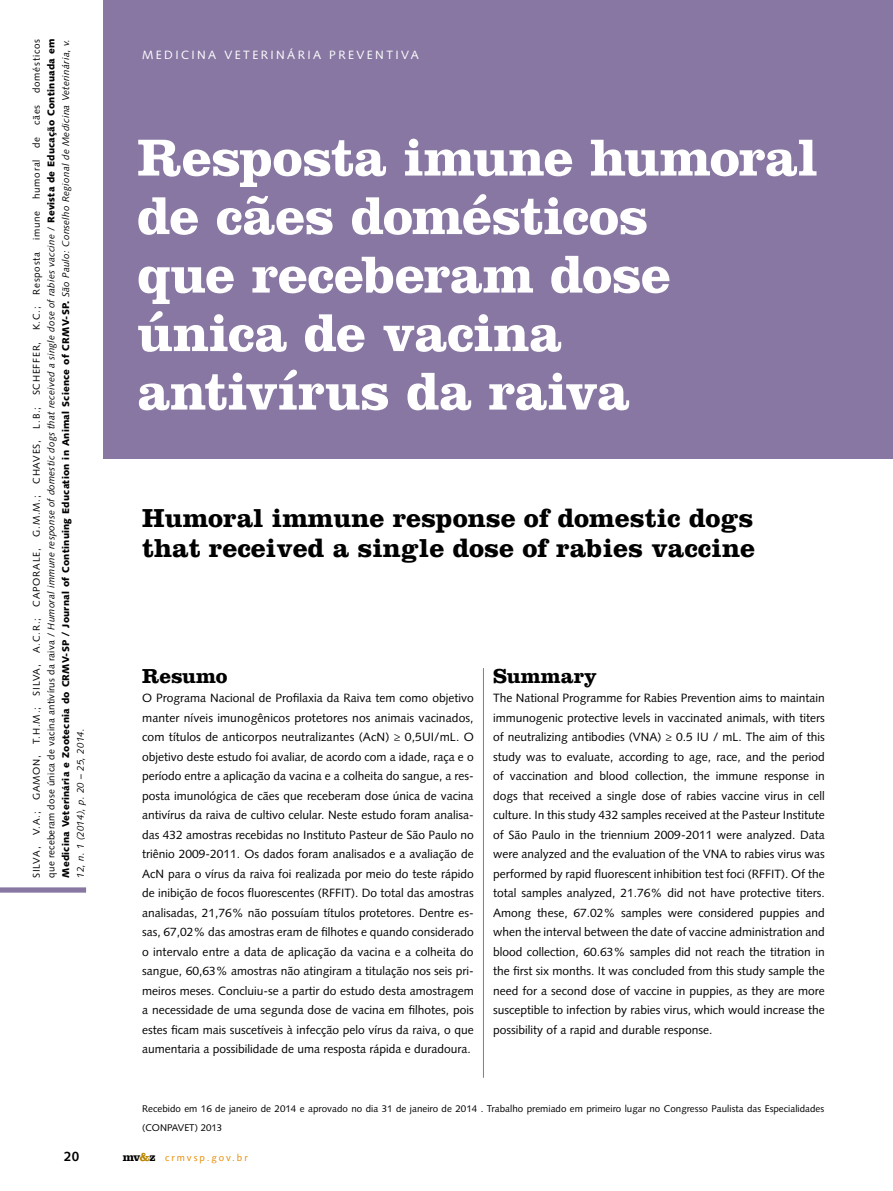
<style>
.page{position:relative;width:893px;height:1191px;background:#fff}
.page>*{position:absolute;margin:0;border:0;box-sizing:border-box;transform-origin:0 0}
.t1{font:700 54px/58.5px "Clarendon LT Std";letter-spacing:-.015em;color:#fff}
.t2{font:700 27px/29.2px "Clarendon";color:#000}
.t3{font:700 21px "Clarendon LT Std";color:#000}
.t4{font:700 13.5px "Syntax LT Std";color:#000}
.t5{font:12px/19.5px "Syntax LT Std";color:#000;text-align:justify}
.t6{font:12px "Syntax LT Std";color:#fff}
.t7{font:9.75px/14.7px "Syntax LT Std";color:#000;text-align:justify}
.t8{font:9.75px "Syntax LT Std";letter-spacing:.2em;color:#e78c00}
.s1{font-style:italic}
.s2{font-weight:900}
.s3{font-family:"Clarendon LT Std";font-weight:700;font-size:12px;color:#000}
.s4{font-family:"Clarendon LT Std";font-weight:700;font-size:12px;color:#b98600}
</style>
<div class="page">
<div style="left:103px;top:0;width:790px;height:458px;background:#8777a2"></div>
<div style="left:0;top:887px;width:86px;height:5px;background:#8777a2"></div>
<hr style="left:483px;top:668px;width:1px;height:409px;background:#8777a2">
<p class="t7" style="left:29px;top:878px;width:840px;rotate:-90deg">Silva, V.A.; Gamon, T.H.M.; Silva, A.C.R.; Caporale, G.M.M.; Chaves, L.B.; Scheffer, K.C.; Resposta imune humoral de cães domésticos que receberam dose única de vacina antivírus da raiva / <span class="s1">Humoral immune response of domestic dogs that received a single dose of rabies vaccine</span> / <span class="s2">Revista de Educação Continuada em Medicina Veterinária e Zootecnia do CRMV-SP / Journal of Continuing Education in Animal Science of CRMV-SP.</span> <span class="s1">São Paulo: Conselho Regional de Medicina Veterinária, v.<br>12, n. 1 (2014), p. 20 – 25, 2014.</span></p>
<p class="t6" style="left:142px;top:47px;width:24px">Medicina</p>
<p class="t6" style="left:224px;top:47px;width:20px">Veterinária</p>
<p class="t6" style="left:329px;top:47px;width:19px">Preventiva</p>
<h1 class="t1" style="left:137px;top:128px;width:682px">Resposta imune humoral de cães domésticos<br>que receberam dose única de vacina antivírus da raiva</h1>
<h2 class="t2" style="left:142px;top:503px;width:614px">Humoral immune response of domestic dogs that received a single dose of rabies vaccine</h2>
<h3 class="t3" style="left:142px;top:663px;width:87px">Resumo</h3>
<p class="t5" style="left:142px;top:688px;width:333px">O Programa Nacional de Profilaxia da Raiva tem como objetivo manter níveis imunogênicos protetores nos animais vacinados, com títulos de anticorpos neutralizantes (AcN) ≥ 0,5UI/mL. O objetivo deste estudo foi avaliar, de acordo com a idade, raça e o período entre a aplicação da vacina e a colheita do sangue, a res&shy;posta imunológica de cães que receberam dose única de vacina antivírus da raiva de cultivo celular. Neste estudo foram analisa&shy;das 432 amostras recebidas no Instituto Pasteur de São Paulo no triênio 2009-2011. Os dados foram analisados e a avaliação de AcN para o vírus da raiva foi realizada por meio do teste rápido de inibição de focos fluorescentes (RFFIT). Do total das amostras analisadas, 21,76% não possuíam títulos protetores. Dentre es&shy;sas, 67,02% das amostras eram de filhotes e quando considerado o intervalo entre a data de aplicação da vacina e a colheita do sangue, 60,63% amostras não atingiram a titulação nos seis pri&shy;meiros meses. Concluiu-se a partir do estudo desta amostragem a necessidade de uma segunda dose de vacina em filhotes, pois estes ficam mais suscetíveis à infecção pelo vírus da raiva, o que aumentaria a possibilidade de uma resposta rápida e duradoura.</p>
<h3 class="t3" style="left:493px;top:663px;width:105px">Summary</h3>
<p class="t5" style="left:493px;top:688px;width:333px">The National Programme for Rabies Prevention aims to maintain immunogenic protective levels in vaccinated animals, with titers of neutralizing antibodies (VNA) ≥ 0.5 IU / mL. The aim of this study was to evaluate, according to age, race, and the period of vaccination and blood collection, the immune response in dogs that received a single dose of rabies vaccine virus in cell culture. In this study 432 samples received at the Pasteur Institute of São Paulo in the triennium 2009-2011 were analyzed. Data were analyzed and the evaluation of the VNA to rabies virus was performed by rapid fluorescent inhibition test foci (RFFIT). Of the total samples analyzed, 21.76% did not have protective titers.<br>Among these, 67.02% samples were considered puppies and when the interval between the date of vaccine administration and blood collection, 60.63% samples did not reach the titration in the first six months. It was concluded from this study sample the need for a second dose of vaccine in puppies, as they are more susceptible to infection by rabies virus, which would increase the possibility of a rapid and durable response.</p>
<p class="t7" style="left:142px;top:1098px;width:684px;line-height:19.5px">Recebido em 16 de janeiro de 2014 e aprovado no dia 31 de janeiro de 2014 . Trabalho premiado em primeiro lugar no Congresso Paulista das Especialidades (CONPAVET) 2013</p>
<p class="t4" style="left:64px;top:1148px;width:17px">20</p>
<p class="t8" style="left:123px;top:1151px;width:126px"><span class="s3">mv</span><span class="s4">&amp;</span><span class="s3">z</span> crmvsp.gov.br</p>
</div>
